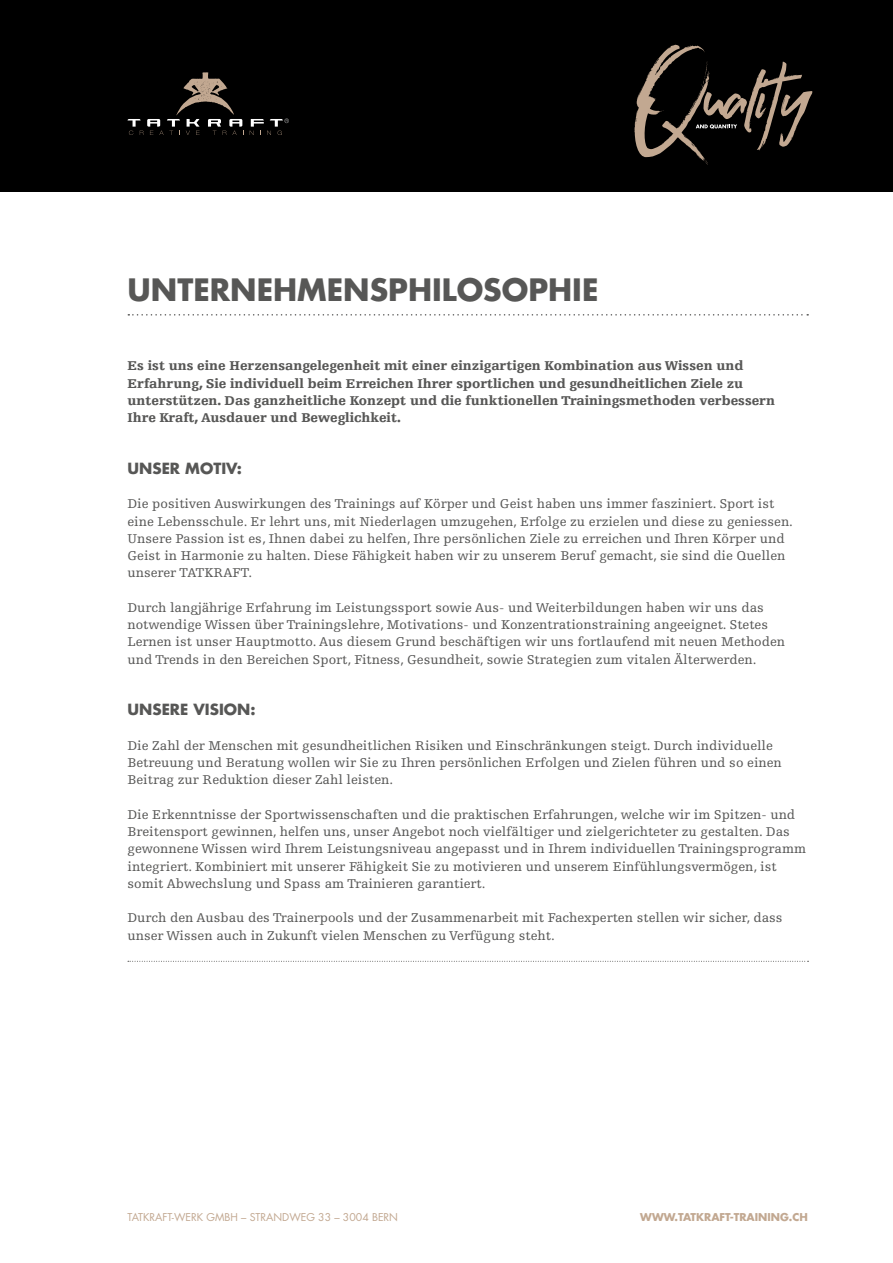
<style>
.page{position:relative;width:893px;height:1263px;background:#fff}
.page>*{position:absolute;margin:0;border:0;box-sizing:border-box;transform-origin:0 0}
.t1{font:700 30px "Futura";color:#575756}
.t2{font:700 15px "Futura";color:#575756}
.t3{font:13.5px/17.2px "Egyptienne FLT Std";color:#575756}
.t4{font:900 13.5px/17.2px "Egyptienne FLT Std";color:#575756}
.t5{font:10.5px "Futura";color:#c2a891}
.t6{font:700 10.5px "Futura";color:#c2a891}
</style>
<div class="page">
<svg style="left:128px;top:314px;width:680px;height:2px"></svg>
<svg style="left:128px;top:961px;width:680px;height:1px"></svg>
<div style="left:0;top:0;width:893px;height:191px;background:#000"></div>
<svg style="left:128px;top:72px;width:161px;height:63px"></svg>
<svg style="left:634px;top:45px;width:179px;height:120px"></svg>
<h1 class="t1" style="left:128px;top:269px;width:472px">UNTERNEHMENSPHILOSOPHIE</h1>
<p class="t4" style="left:128px;top:357px;width:649px">Es ist uns eine Herzensangelegenheit mit einer einzigartigen Kombination aus Wissen und Erfahrung, Sie individuell beim Erreichen Ihrer sportlichen und gesundheitlichen Ziele zu unterstützen. Das ganzheitliche Konzept und die funktionellen Trainingsmethoden verbessern Ihre Kraft, Ausdauer und Beweglichkeit.</p>
<p class="t2" style="left:128px;top:458px;width:116px">UNSER MOTIV:</p>
<p class="t3" style="left:128px;top:495px;width:667px">Die positiven Auswirkungen des Trainings auf Körper und Geist haben uns immer fasziniert. Sport ist eine Lebensschule. Er lehrt uns, mit Niederlagen umzugehen, Erfolge zu erzielen und diese zu geniessen.<br>Unsere Passion ist es, Ihnen dabei zu helfen, Ihre persönlichen Ziele zu erreichen und Ihren Körper und Geist in Harmonie zu halten. Diese Fähigkeit haben wir zu unserem Beruf gemacht, sie sind die Quellen unserer TATKRAFT.</p>
<p class="t3" style="left:128px;top:599px;width:659px">Durch langjährige Erfahrung im Leistungssport sowie Aus- und Weiterbildungen haben wir uns das notwendige Wissen über Trainingslehre, Motivations- und Konzentrationstraining angeeignet. Stetes Lernen ist unser Hauptmotto. Aus diesem Grund beschäftigen wir uns fortlaufend mit neuen Methoden und Trends in den Bereichen Sport, Fitness, Gesundheit, sowie Strategien zum vitalen Älterwerden.</p>
<p class="t2" style="left:128px;top:699px;width:130px">UNSERE VISION:</p>
<p class="t3" style="left:128px;top:737px;width:656px">Die Zahl der Menschen mit gesundheitlichen Risiken und Einschränkungen steigt. Durch individuelle<br>Betreuung und Beratung wollen wir Sie zu Ihren persönlichen Erfolgen und Zielen führen und so einen<br>Beitrag zur Reduktion dieser Zahl leisten.</p>
<p class="t3" style="left:128px;top:806px;width:680px">Die Erkenntnisse der Sportwissenschaften und die praktischen Erfahrungen, welche wir im Spitzen- und Breitensport gewinnen, helfen uns, unser Angebot noch vielfältiger und zielgerichteter zu gestalten. Das gewonnene Wissen wird Ihrem Leistungsniveau angepasst und in Ihrem individuellen Trainingsprogramm integriert. Kombiniert mit unserer Fähigkeit Sie zu motivieren und unserem Einfühlungsvermögen, ist somit Abwechslung und Spass am Trainieren garantiert.</p>
<p class="t3" style="left:128px;top:909px;width:657px">Durch den Ausbau des Trainerpools und der Zusammenarbeit mit Fachexperten stellen wir sicher, dass unser Wissen auch in Zukunft vielen Menschen zu Verfügung steht.</p>
<p class="t5" style="left:128px;top:1209px;width:272px">TATKRAFT-WERK GMBH – STRANDWEG 33 – 3004 BERN</p>
<p class="t6" style="left:640px;top:1209px;width:169px">WWW.TATKRAFT-TRAINING.CH</p>
</div>
